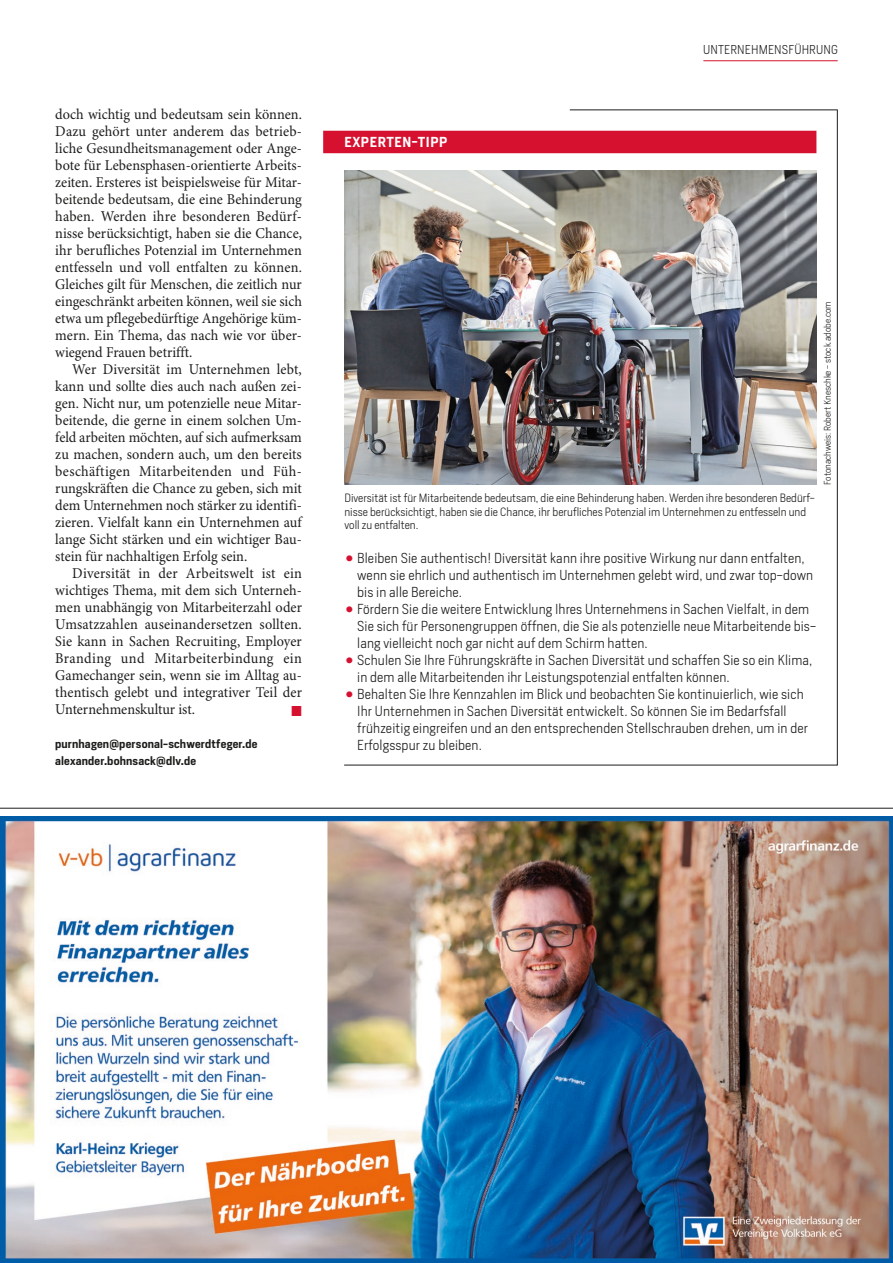
<style>
.page{position:relative;width:893px;height:1263px;background:#fff}
.page>*{position:absolute;margin:0;border:0;box-sizing:border-box;transform-origin:0 0}
.t1{font:15px/17px "Minion Pro";color:#1d1d1b;text-align:justify;scale:.95 1}
.t2{font:300 13.5px/17px "Heron Sans";letter-spacing:.01em;color:#1d1d1b}
.t3{font:600 13.5px "Heron Sans";letter-spacing:.04em;color:#fff}
.t4{font:300 12px "Heron Sans";letter-spacing:.01em;color:#1d1d1b}
.t5{font:300 11.25px/13.5px "Heron Sans";color:#1d1d1b}
.t6{font:600 11.25px/17px "Heron Sans";letter-spacing:.015em;color:#1d1d1b}
.t7{font:300 9px "Heron Sans";color:#1d1d1b}
.s1{color:#d61130}
</style>
<div class="page">
<hr style="left:703px;top:60px;width:135px;height:1px;background:#d61130">
<hr style="left:0;top:808px;width:893px;height:1px;background:#1d1d1b">
<img style="left:0;top:816px;width:893px;height:447px">
<div style="left:323px;top:131px;width:493px;height:22px;background:#d61130"></div>
<svg style="left:343px;top:109px;width:495px;height:657px"></svg>
<hr style="left:570px;top:109px;width:268px;height:1px;background:#1d1d1b">
<img style="left:344px;top:170px;width:472px;height:315px">
<p class="t1" style="left:55px;top:106px;width:261px">doch wichtig und bedeutsam sein können.<br>Dazu gehört unter anderem das betrieb&shy;liche Gesundheitsmanagement oder Ange&shy;bote für Lebensphasen-orientierte Arbeits&shy;zeiten. Ersteres ist beispielsweise für Mitar&shy;beitende bedeutsam, die eine Behinderung haben. Werden ihre besonderen Bedürf&shy;nisse berücksichtigt, haben sie die Chance, ihr berufliches Potenzial im Unternehmen entfesseln und voll entfalten zu können.<br>Gleiches gilt für Menschen, die zeitlich nur eingeschränkt arbeiten können, weil sie sich etwa um pflegebedürftige Angehörige küm&shy;mern. Ein Thema, das nach wie vor über&shy;wiegend Frauen betrifft.</p>
<p class="t1" style="left:55px;top:362px;width:261px;text-indent:17px">Wer Diversität im Unternehmen lebt, kann und sollte dies auch nach außen zei&shy;gen. Nicht nur, um potenzielle neue Mitar&shy;beitende, die gerne in einem solchen Um&shy;feld arbeiten möchten, auf sich aufmerksam zu machen, sondern auch, um den bereits beschäftigen Mitarbeitenden und Füh&shy;rungskräften die Chance zu geben, sich mit dem Unternehmen noch stärker zu identifi&shy;zieren. Vielfalt kann ein Unternehmen auf lange Sicht stärken und ein wichtiger Bau&shy;stein für nachhaltigen Erfolg sein.</p>
<p class="t1" style="left:55px;top:566px;width:261px;text-indent:17px">Diversität in der Arbeitswelt ist ein wichtiges Thema, mit dem sich Unterneh&shy;men unabhängig von Mitarbeiterzahl oder Umsatzzahlen auseinandersetzen sollten.<br>Sie kann in Sachen Recruiting, Employer Branding und Mitarbeiterbindung ein Gamechanger sein, wenn sie im Alltag au&shy;thentisch gelebt und integrativer Teil der Unternehmenskultur ist.</p>
<p class="t6" style="left:55px;top:736px;width:204px">purnhagen@personal-schwerdtfeger.de alexander.bohnsack@dlv.de</p>
<p class="t3" style="left:344px;top:134px;width:104px">EXPERTEN-TIPP</p>
<p class="t4" style="left:703px;top:42px;width:136px">UNTERNEHMENSFÜHRUNG</p>
<p class="t7" style="left:822px;top:485px;width:185px;rotate:-90deg">Fotonachweis: Robert Kneschke - stock.adobe.com</p>
<p class="t5" style="left:344px;top:491px;width:472px">Diversität ist für Mitarbeitende bedeutsam, die eine Behinderung haben. Werden ihre besonderen Bedürf&shy;nisse berücksichtigt, haben sie die Chance, ihr berufliches Potenzial im Unternehmen zu entfesseln und voll zu entfalten.</p>
<p class="t2" style="left:357px;top:549px;width:458px;text-indent:-13px"><span class="s1">•</span> Bleiben Sie authentisch! Diversität kann ihre positive Wirkung nur dann entfalten, wenn sie ehrlich und authentisch im Unternehmen gelebt wird, und zwar top-down bis in alle Bereiche.</p>
<p class="t2" style="left:357px;top:600px;width:460px;text-indent:-13px"><span class="s1">•</span> Fördern Sie die weitere Entwicklung Ihres Unternehmens in Sachen Vielfalt, in dem<br>Sie sich für Personengruppen öffnen, die Sie als potenzielle neue Mitarbeitende bis&shy;lang vielleicht noch gar nicht auf dem Schirm hatten.</p>
<p class="t2" style="left:357px;top:651px;width:457px;text-indent:-13px"><span class="s1">•</span> Schulen Sie Ihre Führungskräfte in Sachen Diversität und schaffen Sie so ein Klima, in dem alle Mitarbeitenden ihr Leistungspotenzial entfalten können.</p>
<p class="t2" style="left:357px;top:685px;width:452px;text-indent:-13px"><span class="s1">•</span> Behalten Sie Ihre Kennzahlen im Blick und beobachten Sie kontinuierlich, wie sich Ihr Unternehmen in Sachen Diversität entwickelt. So können Sie im Bedarfsfall frühzeitig eingreifen und an den entsprechenden Stellschrauben drehen, um in der Erfolgsspur zu bleiben.</p>
</div>
